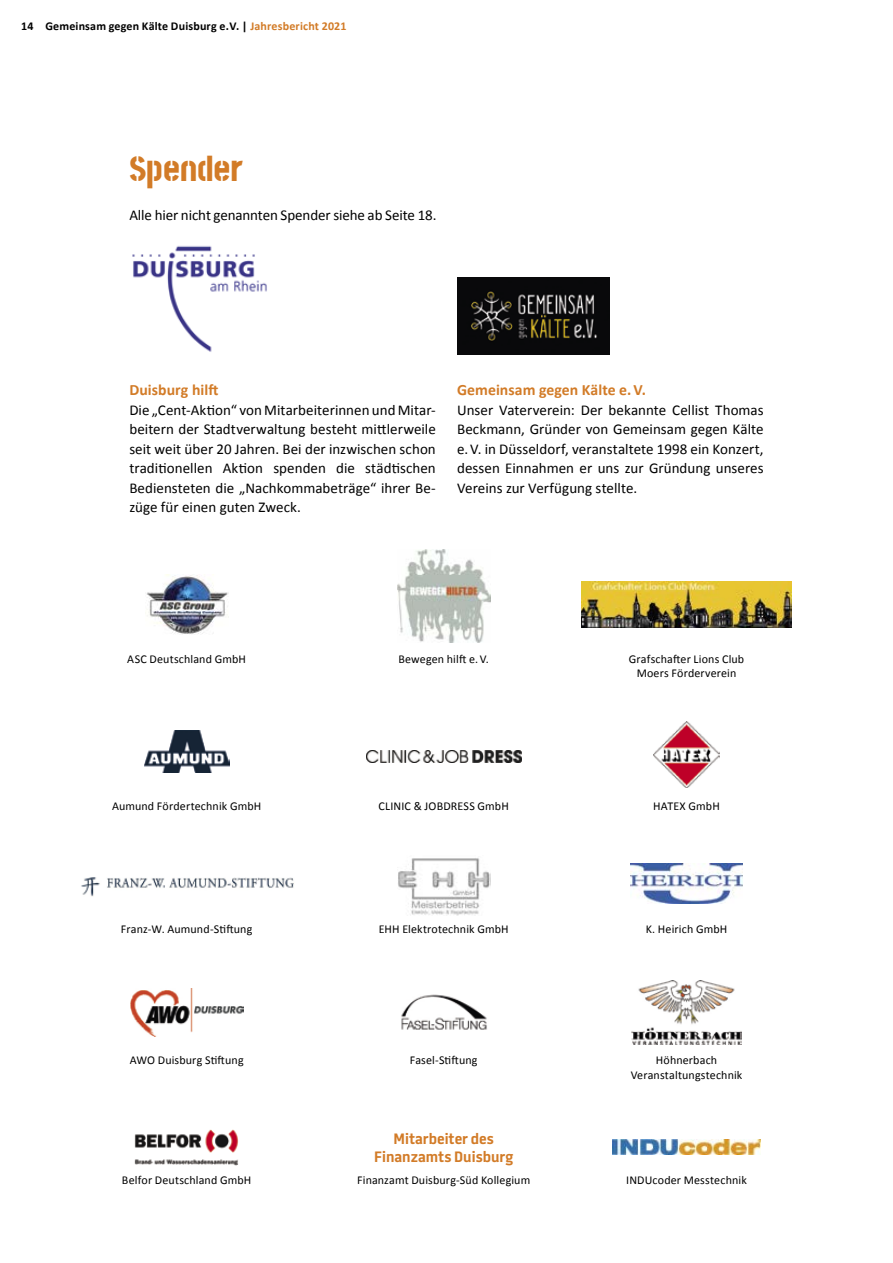
<style>
.page{position:relative;width:893px;height:1263px;background:#fff}
.page>*{position:absolute;margin:0;border:0;box-sizing:border-box;transform-origin:0 0}
.t1{font:800 36px "Post No Bills Colombo";color:#d27b27}
.t2{font:700 15.75px "Calibri";letter-spacing:.005em;color:#d27b27}
.t3{font:15px/19.5px "Calibri";color:#000;text-align:justify}
.t4{font:700 15px/18px "Battersea SANS";color:#d27b27;text-align:center}
.t5{font:12px/14.4px "Calibri";letter-spacing:.01em;color:#000;text-align:center}
.t6{font:700 12px "Calibri";letter-spacing:.015em;color:#000}
.s1{color:#d27b27}
</style>
<div class="page">
<img style="left:457px;top:278px;width:153px;height:77px">
<img style="left:132px;top:246px;width:135px;height:106px">
<img style="left:581px;top:581px;width:211px;height:47px">
<img style="left:146px;top:575px;width:82px;height:59px">
<img style="left:397px;top:549px;width:93px;height:94px">
<img style="left:654px;top:722px;width:65px;height:65px">
<img style="left:144px;top:730px;width:85px;height:43px">
<img style="left:366px;top:750px;width:155px;height:13px">
<img style="left:630px;top:863px;width:113px;height:40px">
<img style="left:81px;top:877px;width:213px;height:20px">
<img style="left:398px;top:858px;width:92px;height:58px">
<img style="left:631px;top:981px;width:111px;height:64px">
<img style="left:130px;top:989px;width:113px;height:48px">
<img style="left:401px;top:994px;width:86px;height:36px">
<img style="left:612px;top:1139px;width:149px;height:15px">
<img style="left:134px;top:1129px;width:105px;height:37px">
<p class="t6" style="left:21px;top:19px;width:327px">14 Gemeinsam gegen Kälte Duisburg e.V. | <span class="s1">Jahresbericht 2021</span></p>
<h1 class="t1" style="left:129px;top:145px;width:116px">Spender</h1>
<p class="t3" style="left:129px;top:204px;width:309px">Alle hier nicht genannten Spender siehe ab Seite 18.</p>
<p class="t2" style="left:129px;top:380px;width:91px">Duisburg hilft</p>
<p class="t3" style="left:129px;top:399px;width:308px">Die „Cent-Aktion“ von Mitarbeiterinnen und Mitar&shy;beitern der Stadtverwaltung besteht mittlerweile seit weit über 20 Jahren. Bei der inzwischen schon traditionellen Aktion spenden die städtischen Bediensteten die „Nachkommabeträge“ ihrer Be&shy;züge für einen guten Zweck.</p>
<p class="t2" style="left:457px;top:380px;width:190px">Gemeinsam gegen Kälte e.V.</p>
<p class="t3" style="left:457px;top:399px;width:308px">Unser Vaterverein: Der bekannte Cellist Thomas Beckmann, Gründer von Gemeinsam gegen Kälte e.V. in Düsseldorf, veranstaltete 1998 ein Konzert, dessen Einnahmen er uns zur Gründung unseres Vereins zur Verfügung stellte.</p>
<p class="t5" style="left:127px;top:651px;width:120px">ASC Deutschland GmbH</p>
<p class="t5" style="left:398px;top:651px;width:92px">Bewegen hilft e.V.</p>
<p class="t5" style="left:629px;top:651px;width:117px">Grafschafter Lions Club<br>Moers Förderverein</p>
<p class="t5" style="left:112px;top:798px;width:151px">Aumund Fördertechnik GmbH</p>
<p class="t5" style="left:379px;top:798px;width:132px">CLINIC &amp; JOBDRESS GmbH</p>
<p class="t5" style="left:653px;top:798px;width:68px">HATEX GmbH</p>
<p class="t5" style="left:121px;top:921px;width:133px">Franz-W. Aumund-Stiftung</p>
<p class="t5" style="left:379px;top:921px;width:131px">EHH Elektrotechnik GmbH</p>
<p class="t5" style="left:646px;top:921px;width:83px">K. Heirich GmbH</p>
<p class="t5" style="left:130px;top:1052px;width:115px">AWO Duisburg Stiftung</p>
<p class="t5" style="left:410px;top:1052px;width:69px">Fasel-Stiftung</p>
<p class="t4" style="left:374px;top:1130px;width:140px">Mitarbeiter des<br>Finanzamts Duisburg</p>
<p class="t5" style="left:631px;top:1052px;width:113px">Höhnerbach<br>Veranstaltungstechnik</p>
<p class="t5" style="left:122px;top:1172px;width:131px">Belfor Deutschland GmbH</p>
<p class="t5" style="left:357px;top:1172px;width:175px">Finanzamt Duisburg-Süd Kollegium</p>
<p class="t5" style="left:626px;top:1172px;width:122px">INDUcoder Messtechnik</p>
</div>
